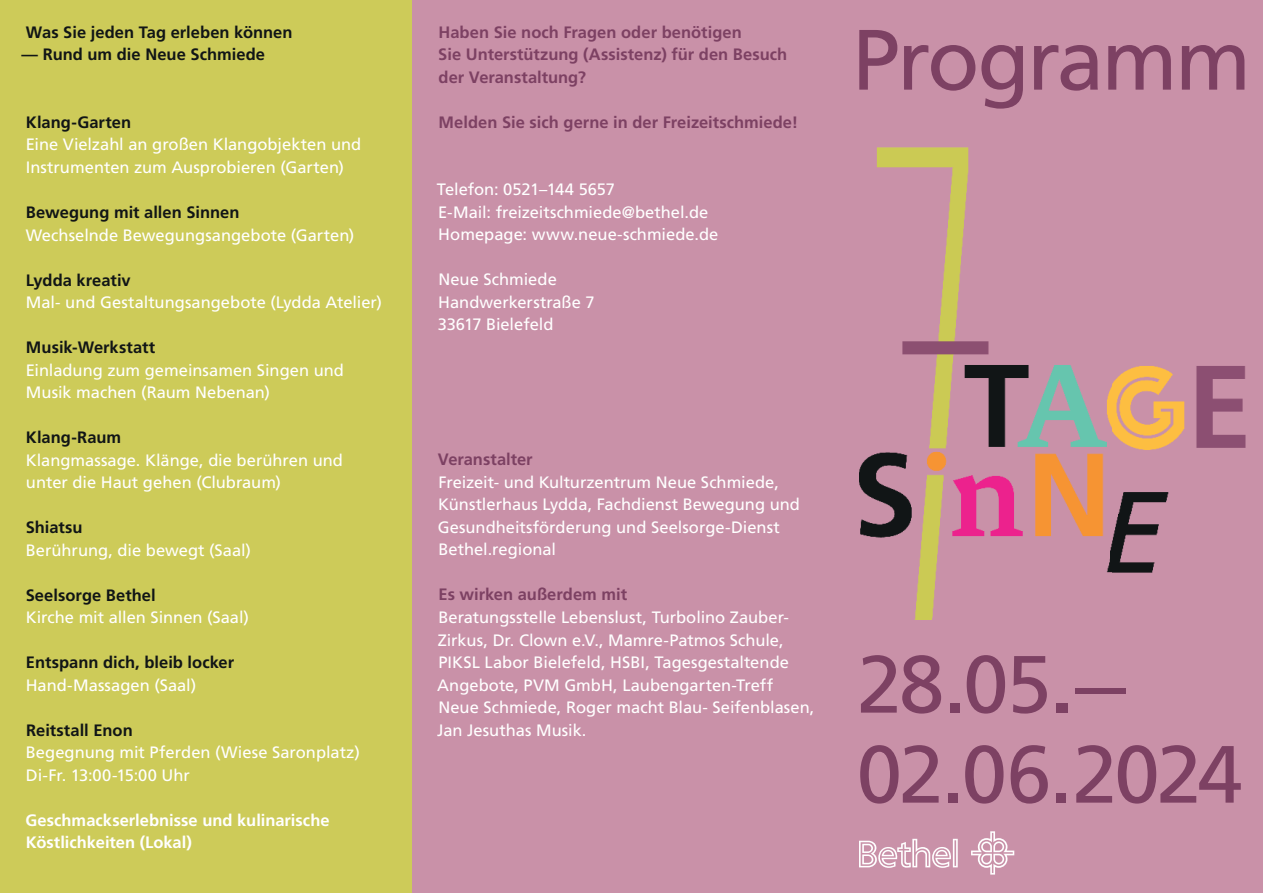
<style>
.page{position:relative;width:1263px;height:893px;background:#fff}
.page>*{position:absolute;margin:0;border:0;box-sizing:border-box;transform-origin:0 0}
.t1{font:85.5px "Frutiger LT Std";letter-spacing:-.03em;color:#7d4163}
.t2{font:81px/90px "Frutiger LT Std";letter-spacing:-.035em;color:#7d4163}
.t3{font:16.5px/22.5px "Frutiger LT Std";color:#fff}
.t4{font:700 16.5px "Frutiger LT Std";color:#111516}
.t5{font:700 16.5px/22.5px "Frutiger LT Std";color:#7d4163}
.t6{font:700 16.5px/22.5px "Frutiger LT Std";color:#fff}
</style>
<div class="page">
<div style="left:0;top:0;width:412px;height:893px;background:#cdcb59"></div>
<div style="left:412px;top:0;width:851px;height:893px;background:#c991a8"></div>
<svg style="left:971px;top:831px;width:43px;height:44px"></svg>
<svg style="left:859px;top:839px;width:99px;height:29px"></svg>
<img style="left:859px;top:148px;width:387px;height:471px">
<p class="t4" style="left:26px;top:25px;width:268px">Was Sie jeden Tag erleben können</p>
<p class="t4" style="left:22px;top:48px;width:245px">— Rund um die Neue Schmiede</p>
<p class="t4" style="left:26px;top:115px;width:107px">Klang-Garten</p>
<p class="t3" style="left:26px;top:135px;width:337px">Eine Vielzahl an großen Klangobjekten und<br>Instrumenten zum Ausprobieren (Garten)</p>
<p class="t4" style="left:26px;top:205px;width:215px">Bewegung mit allen Sinnen</p>
<p class="t3" style="left:26px;top:225px;width:330px">Wechselnde Bewegungsangebote (Garten)</p>
<p class="t4" style="left:26px;top:273px;width:106px">Lydda kreativ</p>
<p class="t3" style="left:26px;top:292px;width:358px">Mal- und Gestaltungsangebote (Lydda Atelier)</p>
<p class="t4" style="left:26px;top:340px;width:131px">Musik-Werkstatt</p>
<p class="t3" style="left:26px;top:360px;width:320px">Einladung zum gemeinsamen Singen und<br>Musik machen (Raum Nebenan)</p>
<p class="t4" style="left:26px;top:430px;width:97px">Klang-Raum</p>
<p class="t3" style="left:26px;top:450px;width:319px">Klangmassage. Klänge, die berühren und unter die Haut gehen (Clubraum)</p>
<p class="t4" style="left:26px;top:520px;width:58px">Shiatsu</p>
<p class="t3" style="left:26px;top:540px;width:227px">Berührung, die bewegt (Saal)</p>
<p class="t4" style="left:26px;top:588px;width:132px">Seelsorge Bethel</p>
<p class="t3" style="left:26px;top:607px;width:225px">Kirche mit allen Sinnen (Saal)</p>
<p class="t4" style="left:26px;top:655px;width:210px">Entspann dich, bleib locker</p>
<p class="t3" style="left:26px;top:675px;width:172px">Hand-Massagen (Saal)</p>
<p class="t4" style="left:26px;top:723px;width:108px">Reitstall Enon</p>
<p class="t3" style="left:26px;top:742px;width:335px">Begegnung mit Pferden (Wiese Saronplatz)<br>Di-Fr. 13:00-15:00 Uhr</p>
<p class="t6" style="left:26px;top:810px;width:306px">Geschmackserlebnisse und kulinarische<br>Köstlichkeiten (Lokal)</p>
<p class="t5" style="left:438px;top:22px;width:351px">Haben Sie noch Fragen oder benötigen<br>Sie Unterstützung (Assistenz) für den Besuch der Veranstaltung?</p>
<p class="t5" style="left:438px;top:112px;width:361px">Melden Sie sich gerne in der Freizeitschmiede!</p>
<p class="t3" style="left:437px;top:180px;width:283px">Telefon: 0521–144 5657<br>E-Mail: freizeitschmiede@bethel.de<br>Homepage: www.neue-schmiede.de</p>
<p class="t3" style="left:438px;top:270px;width:158px">Neue Schmiede<br>Handwerkerstraße 7<br>33617 Bielefeld</p>
<h1 class="t1" style="left:852px;top:24px;width:400px">Programm</h1>
<p class="t5" style="left:438px;top:450px;width:96px">Veranstalter</p>
<p class="t3" style="left:438px;top:472px;width:364px">Freizeit- und Kulturzentrum Neue Schmiede, Künstlerhaus Lydda, Fachdienst Bewegung und Gesundheitsförderung und Seelsorge-Dienst Bethel.regional</p>
<p class="t5" style="left:438px;top:585px;width:190px">Es wirken außerdem mit</p>
<p class="t3" style="left:437px;top:607px;width:379px">Beratungsstelle Lebenslust, Turbolino Zauber-Zirkus, Dr. Clown e.V., Mamre-Patmos Schule, PIKSL Labor Bielefeld, HSBI, Tagesgestaltende Angebote, PVM GmbH, Laubengarten-Treff Neue Schmiede, Roger macht Blau- Seifenblasen, Jan Jesuthas Musik.</p>
<h2 class="t2" style="left:857px;top:646px;width:387px">28.05.–<br>02.06.2024</h2>
</div>
